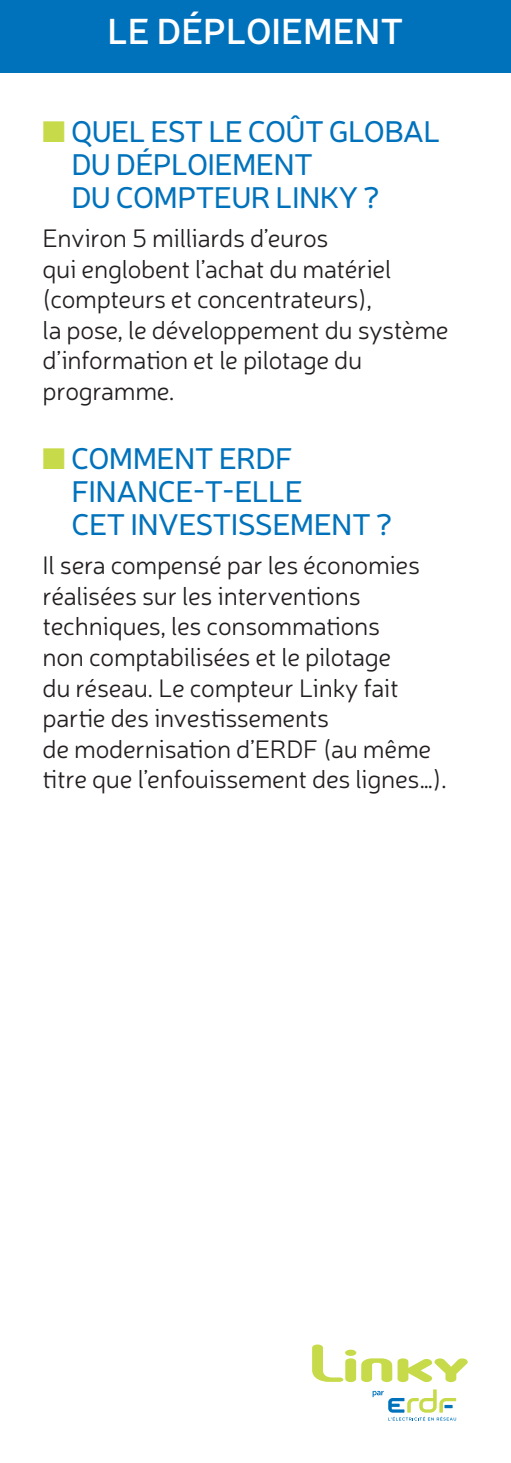
<style>
.page{position:relative;width:511px;height:1463px;background:#fff}
.page>*{position:absolute;margin:0;border:0;box-sizing:border-box;transform-origin:0 0}
.t1{font:600 36px "Neris";color:#fff}
.t2{font:30px/33px "Neris";letter-spacing:-.02em;color:#0072bc}
.t3{font:300 25.5px/30.6px "Neris";letter-spacing:-.01em;color:#231f20}
.s1{color:#c7da49}
</style>
<div class="page">
<div style="left:0;top:0;width:510px;height:72px;background:#0072bc"></div>
<svg style="left:312px;top:1344px;width:155px;height:38px"></svg>
<div style="left:345px;top:1349px;width:11px;height:7px;background:#c7da49;border-radius:50%"></div>
<svg style="left:372px;top:1389px;width:83px;height:31px"></svg>
<p class="t1" style="left:107px;top:7px;width:297px">LE DÉPLOIEMENT</p>
<p class="t2" style="left:71px;top:114px;width:370px;text-indent:-29px"><span class="s1">■</span> QUEL EST LE COÛT GLOBAL<br>DU DÉPLOIEMENT<br>DU COMPTEUR LINKY ?</p>
<p class="t3" style="left:43px;top:222px;width:407px">Environ 5 milliards d’euros<br>qui englobent l’achat du matériel (compteurs et concentrateurs),<br>la pose, le développement du système d’information et le pilotage du programme.</p>
<p class="t2" style="left:71px;top:441px;width:322px;text-indent:-29px"><span class="s1">■</span> COMMENT ERDF<br>FINANCE-T-ELLE<br>CET INVESTISSEMENT ?</p>
<p class="t3" style="left:43px;top:549px;width:405px">Il sera compensé par les économies réalisées sur les interventions techniques, les consommations<br>non comptabilisées et le pilotage<br>du réseau. Le compteur Linky fait partie des investissements<br>de modernisation d’ERDF (au même titre que l’enfouissement des lignes…).</p>
</div>
